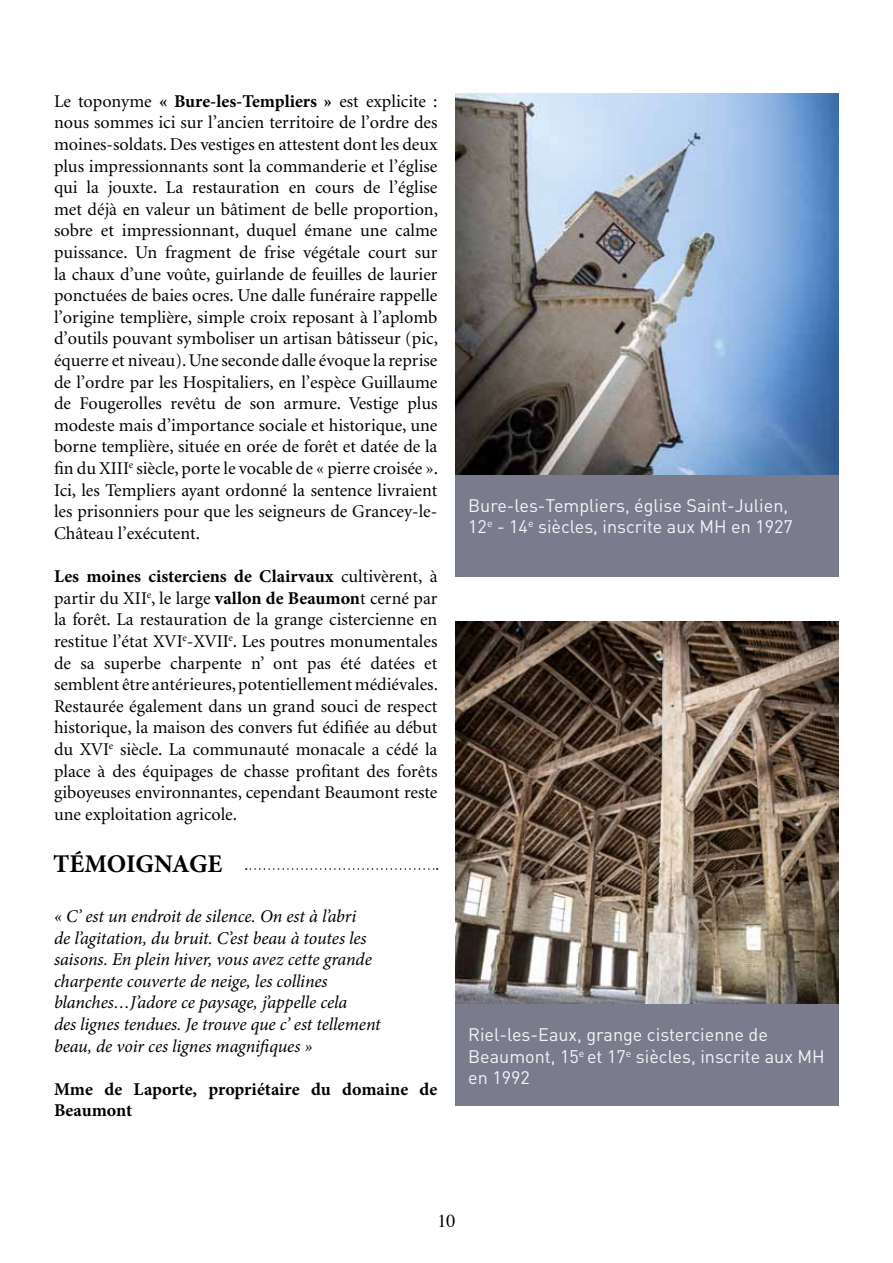
<style>
.page{position:relative;width:893px;height:1263px;background:#fff}
.page>*{position:absolute;margin:0;border:0;box-sizing:border-box;transform-origin:0 0}
.t1{font:700 25.5px "Minion Pro";letter-spacing:-.005em;color:#000}
.t2{font:18px/21.6px "Minion";color:#000;text-align:justify}
.t3{font:italic 18px/21.6px "Minion Pro";letter-spacing:-.01em;color:#000}
.t4{font:18px/21.6px "DIN";color:#f3f5f9}
.t5{font:700 18px/21.6px "Minion Pro";color:#000}
.t6{font:18px "Times";color:#000}
.s1{font-family:"Minion Pro";font-weight:700}
.s2{font-family:"Minion";font-weight:400}
</style>
<div class="page">
<img style="left:455px;top:93px;width:384px;height:382px">
<div style="left:455px;top:475px;width:384px;height:102px;background:#7a7c8d"></div>
<img style="left:455px;top:621px;width:384px;height:384px">
<div style="left:455px;top:1005px;width:384px;height:101px;background:#7a7c8d"></div>
<svg style="left:246px;top:868px;width:192px;height:2px"></svg>
<p class="t2" style="left:54px;top:91px;width:386px">Le toponyme <span class="s1">« Bure-les-Templiers »</span> est explicite : nous sommes ici sur l’ancien territoire de l’ordre des moines-soldats. Des vestiges en attestent dont les deux plus impressionnants sont la commanderie et l’église qui la jouxte. La restauration en cours de l’église met déjà en valeur un bâtiment de belle proportion, sobre et impressionnant, duquel émane une calme puissance. Un fragment de frise végétale court sur la chaux d’une voûte, guirlande de feuilles de laurier ponctuées de baies ocres. Une dalle funéraire rappelle l’origine templière, simple croix reposant à l’aplomb d’outils pouvant symboliser un artisan bâtisseur (pic, équerre et niveau). Une seconde dalle évoque la reprise de l’ordre par les Hospitaliers, en l’espèce Guillaume de Fougerolles revêtu de son armure. Vestige plus modeste mais d’importance sociale et historique, une borne templière, située en orée de forêt et datée de la fin du XIII<sup>e</sup> siècle, porte le vocable de « pierre croisée ».<br>Ici, les Templiers ayant ordonné la sentence livraient les prisonniers pour que les seigneurs de Grancey-le-Château l’exécutent.</p>
<p class="t5" style="left:54px;top:565px;width:385px">Les moines cisterciens de Clairvaux <span class="s2">cultivèrent, à</span></p>
<p class="t2" style="left:54px;top:588px;width:386px">partir du XII<sup>e</sup>, le large <span class="s1">vallon de Beaumon</span>t cerné par la forêt. La restauration de la grange cistercienne en restitue l’état XVI<sup>e</sup>-XVII<sup>e</sup>. Les poutres monumentales de sa superbe charpente n’ ont pas été datées et semblent être antérieures, potentiellement médiévales.<br>Restaurée également dans un grand souci de respect historique, la maison des convers fut édifiée au début du XVI<sup>e</sup> siècle. La communauté monacale a cédé la place à des équipages de chasse profitant des forêts giboyeuses environnantes, cependant Beaumont reste une exploitation agricole.</p>
<h1 class="t1" style="left:53px;top:846px;width:171px">TÉMOIGNAGE</h1>
<p class="t3" style="left:54px;top:905px;width:328px">« C’ est un endroit de silence. On est à l’abri<br>de l’agitation, du bruit. C’est beau à toutes les saisons. En plein hiver, vous avez cette grande charpente couverte de neige, les collines blanches…J’adore ce paysage, j’appelle cela<br>des lignes tendues. Je trouve que c’ est tellement beau, de voir ces lignes magnifiques »</p>
<p class="t5" style="left:54px;top:1078px;width:385px">Mme de Laporte, propriétaire du domaine de<br>Beaumont</p>
<p class="t4" style="left:468px;top:494px;width:326px">Bure-les-Templiers, église Saint-Julien,<br>12<sup>e</sup> - 14<sup>e</sup> siècles, inscrite aux MH en 1927</p>
<p class="t4" style="left:468px;top:1023px;width:358px">Riel-les-Eaux, grange cistercienne de<br>Beaumont, 15<sup>e</sup> et 17<sup>e</sup> siècles, inscrite aux MH en 1992</p>
<p class="t6" style="left:437px;top:1204px;width:19px">10</p>
</div>
